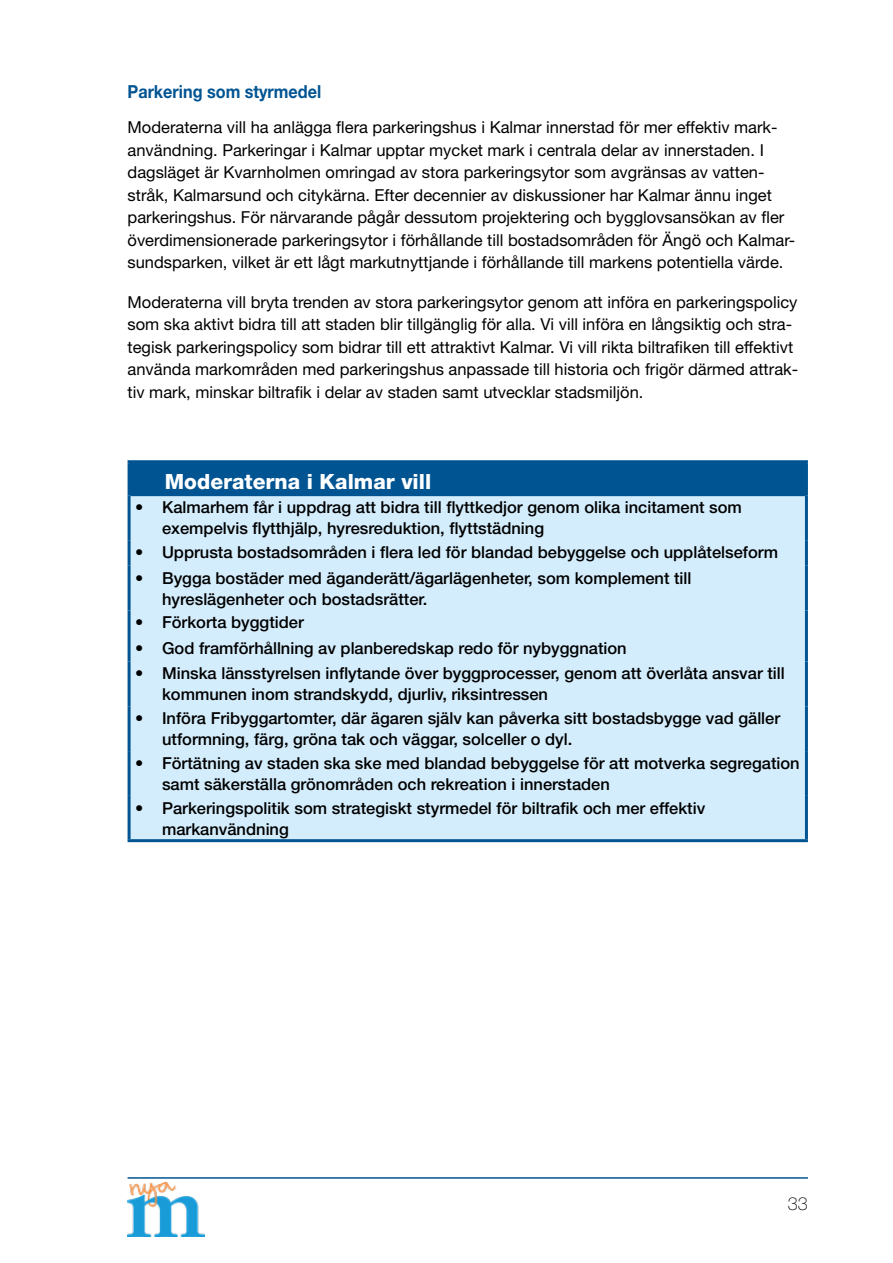
<style>
.page{position:relative;width:893px;height:1263px;background:#fff}
.page>*{position:absolute;margin:0;border:0;box-sizing:border-box;transform-origin:0 0}
.t1{font:800 21px "Helvetica Neue LT Std";color:#fff}
.t2{font:700 18px "Helvetica Neue LT Std";color:#005492;scale:.9 1}
.t3{font:100 18px "Helvetica Neue LT Std";color:#000}
.t4{font:16.5px/22.5px "Helvetica Neue LT Std";color:#000}
.t5{font:500 16.5px/21px "Helvetica Neue LT Std";color:#000}
</style>
<div class="page">
<hr style="left:128px;top:1177px;width:680px;height:2px;background:#005492">
<img style="left:128px;top:1183px;width:76px;height:54px">
<div style="left:129px;top:462px;width:677px;height:33px;background:#005492"></div>
<div style="left:131px;top:496px;width:674px;height:343px;background:#d4edfc"></div>
<hr style="left:128px;top:460px;width:680px;height:3px;background:#005492">
<hr style="left:128px;top:463px;width:3px;height:32px;background:#005492">
<hr style="left:805px;top:463px;width:3px;height:32px;background:#005492">
<hr style="left:128px;top:495px;width:3px;height:45px;background:#005492">
<hr style="left:805px;top:495px;width:3px;height:45px;background:#005492">
<hr style="left:128px;top:540px;width:3px;height:26px;background:#005492">
<hr style="left:805px;top:540px;width:3px;height:26px;background:#005492">
<hr style="left:128px;top:566px;width:3px;height:44px;background:#005492">
<hr style="left:805px;top:566px;width:3px;height:44px;background:#005492">
<hr style="left:128px;top:610px;width:3px;height:26px;background:#005492">
<hr style="left:805px;top:610px;width:3px;height:26px;background:#005492">
<hr style="left:128px;top:636px;width:3px;height:25px;background:#005492">
<hr style="left:805px;top:636px;width:3px;height:25px;background:#005492">
<hr style="left:128px;top:661px;width:3px;height:45px;background:#005492">
<hr style="left:805px;top:661px;width:3px;height:45px;background:#005492">
<hr style="left:128px;top:706px;width:3px;height:45px;background:#005492">
<hr style="left:805px;top:706px;width:3px;height:45px;background:#005492">
<hr style="left:128px;top:751px;width:3px;height:45px;background:#005492">
<hr style="left:805px;top:751px;width:3px;height:45px;background:#005492">
<hr style="left:128px;top:796px;width:3px;height:43px;background:#005492">
<hr style="left:805px;top:796px;width:3px;height:43px;background:#005492">
<hr style="left:128px;top:839px;width:680px;height:3px;background:#005492">
<hr style="left:131px;top:495px;width:674px;height:1px;background:#005492">
<p class="t2" style="left:128px;top:80px;width:217px">Parkering som styrmedel</p>
<p class="t4" style="left:128px;top:116px;width:669px">Moderaterna vill ha anlägga flera parkeringshus i Kalmar innerstad för mer effektiv mark&shy;användning. Parkeringar i Kalmar upptar mycket mark i centrala delar av innerstaden. I dagsläget är Kvarnholmen omringad av stora parkeringsytor som avgränsas av vatten&shy;stråk, Kalmarsund och citykärna. Efter decennier av diskussioner har Kalmar ännu inget parkeringshus. För närvarande pågår dessutom projektering och bygglovsansökan av fler överdimensionerade parkeringsytor i förhållande till bostadsområden för Ängö och Kalmar&shy;sundsparken, vilket är ett lågt markutnyttjande i förhållande till markens potentiella värde.</p>
<p class="t4" style="left:128px;top:290px;width:672px">Moderaterna vill bryta trenden av stora parkeringsytor genom att införa en parkeringspolicy som ska aktivt bidra till att staden blir tillgänglig för alla. Vi vill införa en långsiktig och stra&shy;tegisk parkeringspolicy som bidrar till ett attraktivt Kalmar. Vi vill rikta biltrafiken till effektivt använda markområden med parkeringshus anpassade till historia och frigör därmed attrak&shy;tiv mark, minskar biltrafik i delar av staden samt utvecklar stadsmiljön.</p>
<p class="t1" style="left:165px;top:469px;width:268px">Moderaterna i Kalmar vill</p>
<p class="t5" style="left:162px;top:497px;width:581px;text-indent:-27px">• Kalmarhem får i uppdrag att bidra till flyttkedjor genom olika incitament som exempelvis flytthjälp, hyresreduktion, flyttstädning</p>
<p class="t5" style="left:135px;top:541px;width:644px">• Upprusta bostadsområden i flera led för blandad bebyggelse och upplåtelseform</p>
<p class="t5" style="left:162px;top:567px;width:531px;text-indent:-27px">• Bygga bostäder med äganderätt/ägarlägenheter, som komplement till hyreslägenheter och bostadsrätter.</p>
<p class="t5" style="left:135px;top:612px;width:170px">• Förkorta byggtider</p>
<p class="t5" style="left:135px;top:637px;width:493px">• God framförhållning av planberedskap redo för nybyggnation</p>
<p class="t5" style="left:162px;top:663px;width:624px;text-indent:-27px">• Minska länsstyrelsen inflytande över byggprocesser, genom att överlåta ansvar till kommunen inom strandskydd, djurliv, riksintressen</p>
<p class="t5" style="left:162px;top:707px;width:620px;text-indent:-27px">• Införa Fribyggartomter, där ägaren själv kan påverka sitt bostadsbygge vad gäller utformning, färg, gröna tak och väggar, solceller o dyl.</p>
<p class="t5" style="left:162px;top:752px;width:639px;text-indent:-27px">• Förtätning av staden ska ske med blandad bebyggelse för att motverka segregation samt säkerställa grönområden och rekreation i innerstaden</p>
<p class="t5" style="left:162px;top:797px;width:545px;text-indent:-27px">• Parkeringspolitik som strategiskt styrmedel för biltrafik och mer effektiv markanvändning</p>
<p class="t3" style="left:788px;top:1193px;width:22px">33</p>
</div>
